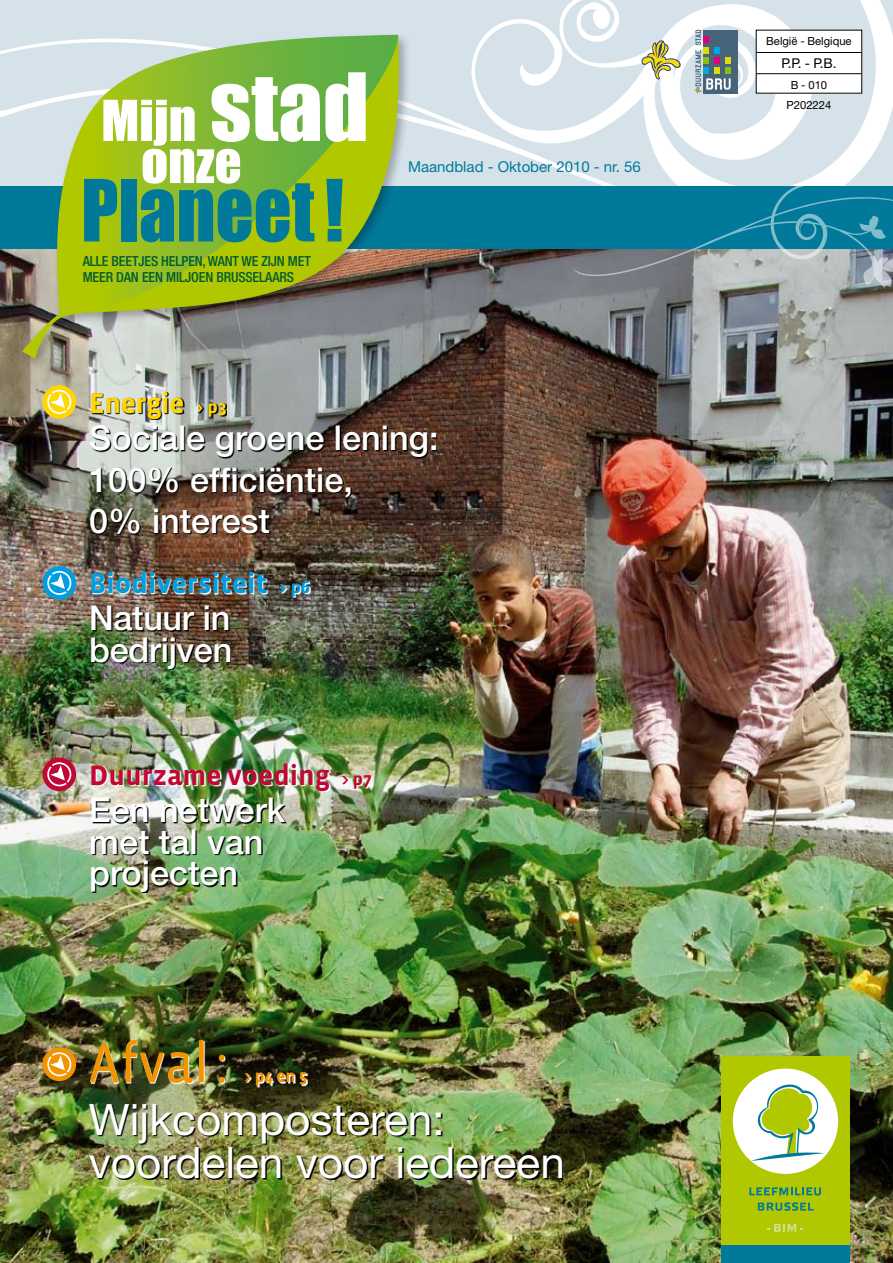
<style>
.page{position:relative;width:893px;height:1263px;background:#fff}
.page>*{position:absolute;margin:0;border:0;box-sizing:border-box;transform-origin:0 0}
.t1{font:79.2px "Impact";color:#00799a;scale:.94 1}
.t2{font:57px "Vista Sans Reg";color:#f29400;scale:.94 1}
.t3{font:52.05px/42.2px "Impact";color:#fff}
.t4{font:43.2px/43.2px "Helvetica Neue";color:#fff}
.t5{font:500 34.2px/31.5px "Helvetica Neue";color:#fff}
.t6{font:700 28.8px "Vista Sans";color:#c10736}
.t7{font:700 28.8px "Vista Sans";color:#009ee0}
.t8{font:700 28.8px "Vista Sans";color:#ffd600}
.t9{font:700 18px "Vista Sans";color:#f29400;scale:.94 1}
.t10{font:15px "Helvetica Neue";color:#00799a}
.t11{font:500 condensed 13.95px/16px "Helvetica Neue";letter-spacing:-.01em;color:#005c30}
.t12{font:13.5px "Helvetica Neue";color:#000}
.t13{font:11.25px/20.1px "Helvetica Neue";color:#000;text-align:center}
.s1{font-size:86.85px}
.s2{font-size:18px}
</style>
<div class="page">
<img style="left:0;top:249px;width:893px;height:1014px">
<img style="left:90px;top:1105px;width:473px;height:75px">
<img style="left:91px;top:1041px;width:217px;height:46px">
<div style="left:43px;top:1047px;width:33px;height:34px;background:#f29400;border-radius:50%"></div>
<svg style="left:46px;top:1051px;width:26px;height:26px"></svg>
<img style="left:93px;top:572px;width:218px;height:26px">
<div style="left:43px;top:566px;width:33px;height:34px;background:#009ee0;border-radius:50%"></div>
<svg style="left:46px;top:570px;width:26px;height:26px"></svg>
<img style="left:93px;top:607px;width:138px;height:63px">
<div style="left:43px;top:757px;width:33px;height:34px;background:#c10736;border-radius:50%"></div>
<svg style="left:46px;top:761px;width:26px;height:26px"></svg>
<img style="left:93px;top:764px;width:279px;height:28px">
<img style="left:92px;top:798px;width:194px;height:95px">
<div style="left:0;top:0;width:893px;height:201px;background:#d5e2e9"></div>
<svg style="left:0;top:104px;width:543px;height:190px"></svg>
<svg style="left:661px;top:0;width:232px;height:184px"></svg>
<div style="left:0;top:186px;width:893px;height:63px;background:#00799a"></div>
<svg style="left:573px;top:184px;width:320px;height:104px"></svg>
<div style="left:756px;top:30px;width:106px;height:63px;background:#fff"></div>
<hr style="left:757px;top:52px;width:104px;height:1px;background:#000">
<hr style="left:757px;top:73px;width:104px;height:1px;background:#000">
<img style="left:91px;top:426px;width:346px;height:108px">
<svg style="left:93px;top:392px;width:134px;height:28px;background:#858a88"></svg>
<div style="left:43px;top:385px;width:33px;height:34px;background:#ffd600;border-radius:50%"></div>
<svg style="left:46px;top:389px;width:26px;height:26px"></svg>
<div style="left:18px;top:31px;width:392px;height:339px;background:#000;opacity:.28"></div>
<svg style="left:22px;top:33px;width:380px;height:326px"></svg>
<svg style="left:50px;top:34px;width:350px;height:280px;background:#94b93e"></svg>
<div style="left:721px;top:1057px;width:129px;height:206px;background:#b1c800"></div>
<div style="left:721px;top:1246px;width:129px;height:17px;background:#00799a"></div>
<div style="left:733px;top:1068px;width:105px;height:106px;background:#fff;border-radius:50%"></div>
<svg style="left:751px;top:1082px;width:73px;height:79px"></svg>
<svg style="left:749px;top:1187px;width:72px;height:8px"></svg>
<svg style="left:758px;top:1202px;width:55px;height:9px"></svg>
<svg style="left:767px;top:1224px;width:36px;height:8px"></svg>
<svg style="left:471px;top:0;width:210px;height:165px"></svg>
<div style="left:703px;top:30px;width:35px;height:63px;background:#47647b"></div>
<svg style="left:695px;top:30px;width:36px;height:64px"></svg>
<h3 class="t3" style="left:141px;top:98px;width:229px;text-indent:-40px">Mijn <span class="s1">stad </span>onze</h3>
<h1 class="t1" style="left:81px;top:149px;width:281px">Planeet!</h1>
<p class="t11" style="left:83px;top:252px;width:230px">ALLE BEETJES HELPEN, WANT WE ZIJN MET<br>MEER DAN EEN MILJOEN BRUSSELAARS</p>
<p class="t10" style="left:408px;top:158px;width:234px">Maandblad - Oktober 2010 - nr. 56</p>
<p class="t8" style="left:89px;top:388px;width:139px">Energie <span class="s2">&gt; p3</span></p>
<p class="t5" style="left:89px;top:417px;width:351px;line-height:41.1px">Sociale groene lening:<br>100% efficiëntie,<br>0% interest</p>
<p class="t7" style="left:89px;top:568px;width:222px">Biodiversiteit <span class="s2">&gt; p6</span></p>
<p class="t5" style="left:89px;top:602px;width:144px">Natuur in bedrijven</p>
<p class="t6" style="left:89px;top:760px;width:284px">Duurzame voeding <span class="s2">&gt; p7</span></p>
<p class="t5" style="left:89px;top:794px;width:197px">Een netwerk met tal van projecten</p>
<h2 class="t2" style="left:89px;top:1034px;width:149px">Afval :</h2>
<p class="t9" style="left:244px;top:1067px;width:69px">&gt; p4 en 5</p>
<p class="t4" style="left:89px;top:1097px;width:477px">Wijkcomposteren: voordelen voor iedereen</p>
<p class="t13" style="left:766px;top:31px;width:87px">België - Belgique</p>
<p class="t12" style="left:781px;top:55px;width:57px">P.P. - P.B.</p>
<p class="t13" style="left:787px;top:74px;width:46px">B - 010<br>P202224</p>
</div>
